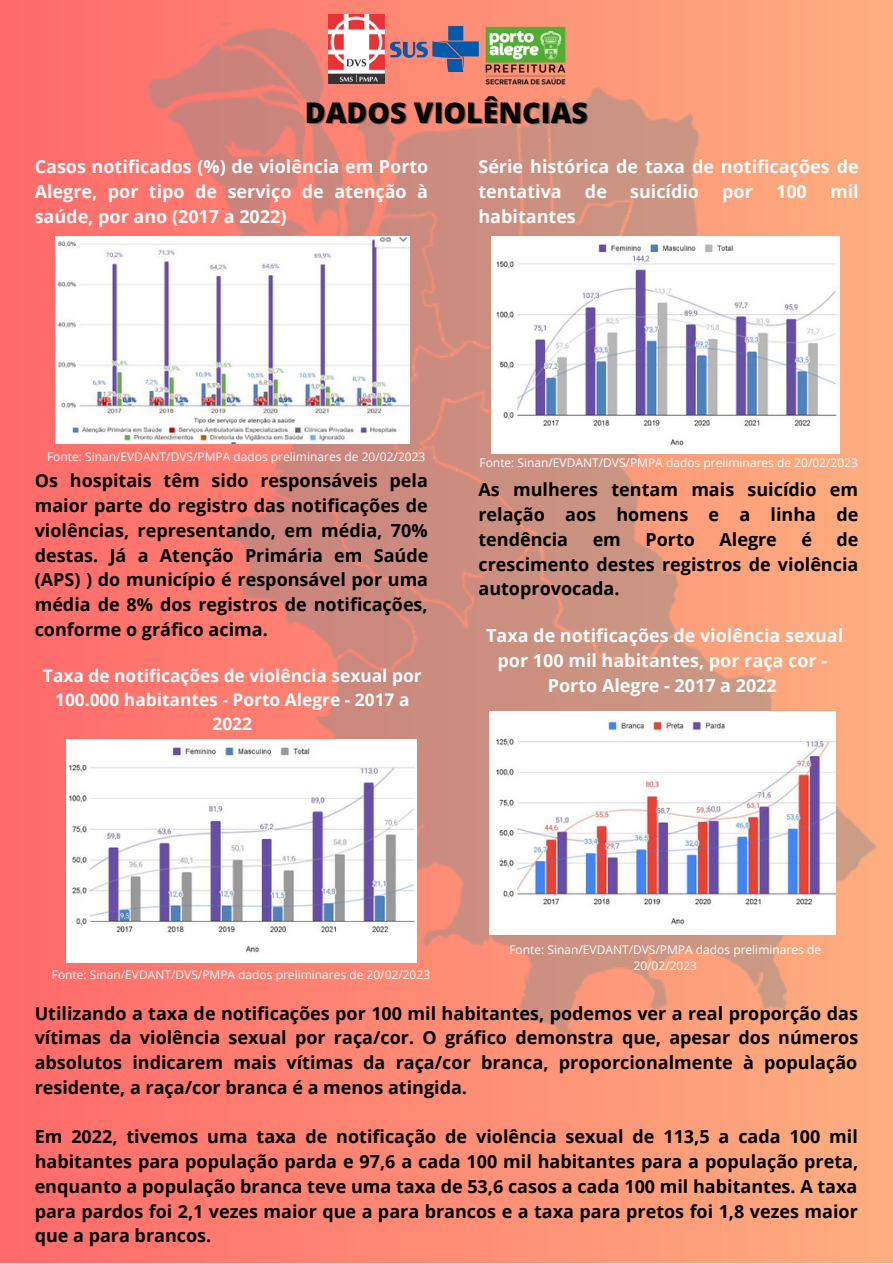
<style>
.page{position:relative;width:893px;height:1264px;background:#fff}
.page>*{position:absolute;margin:0;border:0;box-sizing:border-box;transform-origin:0 0}
.t1{font:800 28.5px "Open Sans";color:#000}
.t2{font:700 18px/24.8px "Open Sans";color:#000;text-align:justify}
.t3{font:700 18px/24.8px "Open Sans";color:#fdfdfd;text-align:justify}
.t4{font:700 17.4px/23.9px "Open Sans";color:#fdfdfd;text-align:center}
.t5{font:12px/16px "Open Sans";color:#fdfdfd;text-align:center}
</style>
<div class="page">
<div style="left:0;top:0;width:892px;height:1262px;background:linear-gradient(to right,#ff6a6a,#fdae80)"></div>
<img style="left:127px;top:8px;width:765px;height:1042px">
<img style="left:55px;top:236px;width:354px;height:207px">
<img style="left:491px;top:236px;width:348px;height:217px">
<img style="left:66px;top:739px;width:350px;height:223px">
<img style="left:489px;top:711px;width:346px;height:223px">
<img style="left:329px;top:14px;width:55px;height:69px">
<img style="left:391px;top:26px;width:88px;height:45px">
<img style="left:486px;top:26px;width:79px;height:58px">
<h1 class="t1" style="left:305px;top:93px;width:284px">DADOS VIOLÊNCIAS</h1>
<p class="t3" style="left:35px;top:154px;width:395px">Casos notificados (%) de violência em Porto Alegre, por tipo de serviço de atenção à saúde, por ano (2017 a 2022)</p>
<p class="t3" style="left:478px;top:154px;width:381px">Série histórica de taxa de notificações de tentativa</p>
<p class="t3" style="left:585px;top:179px;width:23px">de</p>
<p class="t3" style="left:630px;top:179px;width:70px">suicídio</p>
<p class="t3" style="left:722px;top:179px;width:32px">por</p>
<p class="t3" style="left:776px;top:179px;width:32px">100</p>
<p class="t3" style="left:830px;top:179px;width:30px">mil</p>
<p class="t3" style="left:478px;top:203px;width:99px">habitantes</p>
<p class="t5" style="left:47px;top:448px;width:380px">Fonte: Sinan/EVDANT/DVS/PMPA dados preliminares de 20/02/2023</p>
<p class="t2" style="left:35px;top:468px;width:395px">Os hospitais têm sido responsáveis pela maior parte do registro das notificações de violências, representando, em média, 70% destas. Já a Atenção Primária em Saúde (APS) ) do município é responsável por uma média de 8% dos registros de notificações, conforme o gráfico acima.</p>
<p class="t4" style="left:43px;top:663px;width:380px">Taxa de notificações de violência sexual por<br>100.000 habitantes - Porto Alegre - 2017 a<br>2022</p>
<p class="t5" style="left:479px;top:454px;width:380px">Fonte: Sinan/EVDANT/DVS/PMPA dados preliminares de 20/02/2023</p>
<p class="t2" style="left:478px;top:477px;width:381px">As mulheres tentam mais suicídio em relação aos homens e a linha de tendência</p>
<p class="t2" style="left:592px;top:526px;width:30px">em</p>
<p class="t2" style="left:645px;top:526px;width:51px">Porto</p>
<p class="t2" style="left:719px;top:526px;width:59px">Alegre</p>
<p class="t2" style="left:801px;top:526px;width:12px">é</p>
<p class="t2" style="left:478px;top:526px;width:381px;text-indent:358px">de crescimento destes registros de violência autoprovocada.</p>
<p class="t3" style="left:486px;top:623px;width:358px;text-align:center">Taxa de notificações de violência sexual por 100 mil habitantes, por raça cor -<br>Porto Alegre - 2017 a 2022</p>
<p class="t5" style="left:509px;top:941px;width:313px">Fonte: Sinan/EVDANT/DVS/PMPA dados preliminares de<br>20/02/2023</p>
<p class="t5" style="left:52px;top:966px;width:380px">Fonte: Sinan/EVDANT/DVS/PMPA dados preliminares de 20/02/2023</p>
<p class="t2" style="left:35px;top:1000px;width:825px">Utilizando a taxa de notificações por 100 mil habitantes, podemos ver a real proporção das vítimas da violência sexual por raça/cor. O gráfico demonstra que, apesar dos números absolutos indicarem mais vítimas da raça/cor branca, proporcionalmente à população residente, a raça/cor branca é a menos atingida.</p>
<p class="t2" style="left:35px;top:1123px;width:825px">Em 2022, tivemos uma taxa de notificação de violência sexual de 113,5 a cada 100 mil habitantes para população parda e 97,6 a cada 100 mil habitantes para a população preta, enquanto a população branca teve uma taxa de 53,6 casos a cada 100 mil habitantes. A taxa para pardos foi 2,1 vezes maior que a para brancos e a taxa para pretos foi 1,8 vezes maior que a para brancos.</p>
</div>
